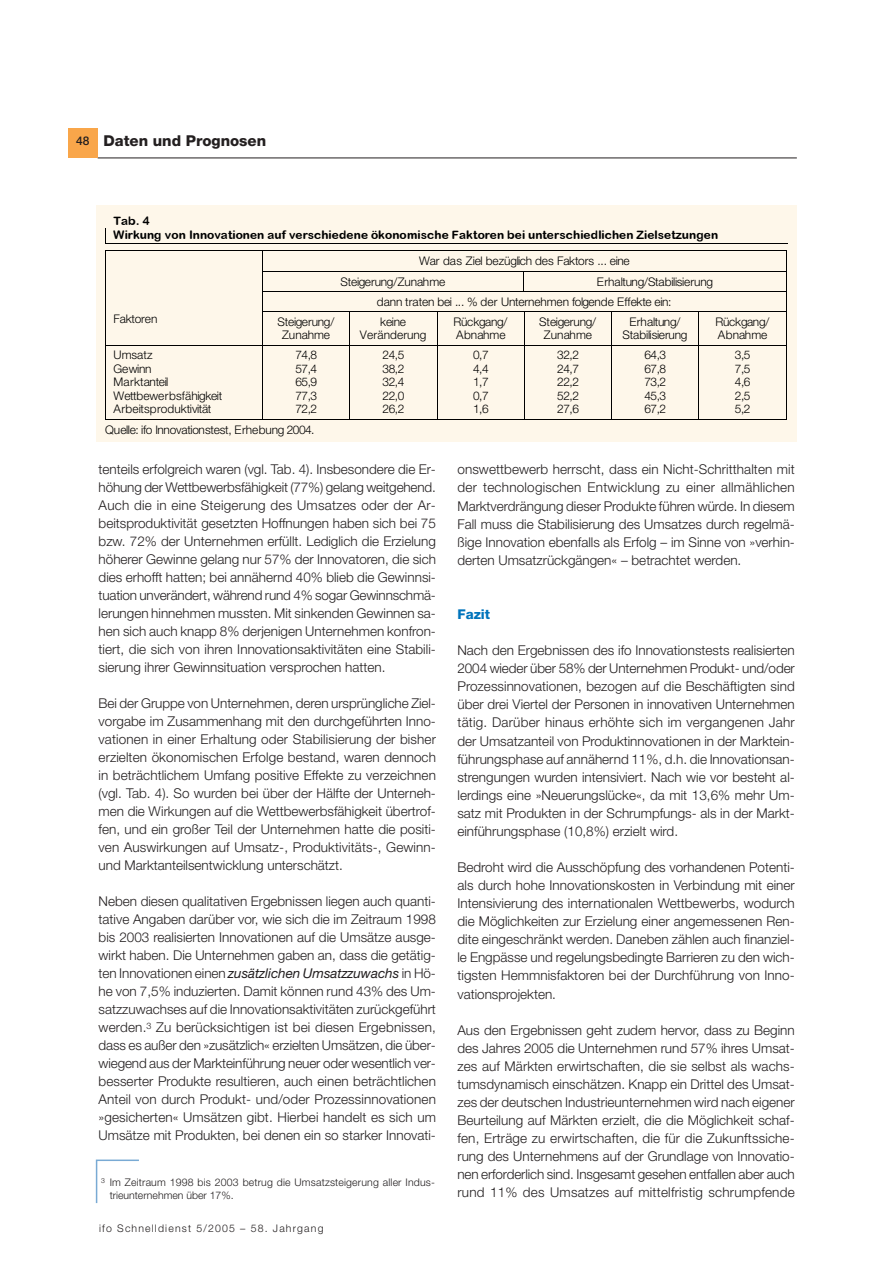
<style>
.page{position:relative;width:893px;height:1263px;background:#fff}
.page>*{position:absolute;margin:0;border:0;box-sizing:border-box;transform-origin:0 0}
.t1{font:800 15px "Helvetica Neue LT Std";color:#231f20}
.t2{font:300 13.5px/18px "Helvetica Neue LT Std";color:#231f20;text-align:justify}
.t3{font:800 13.5px "Helvetica Neue LT Std";color:#0074bc}
.t4{font:500 12px "Helvetica Neue LT Std";color:#231f20}
.t5{font:11.85px/13.6px "Helvetica Neue Light+EIVUJL";letter-spacing:-.015em;color:#000}
.t6{font:11.85px/14.1px "Arial Rounded MT Bold+T42+ZUHHGM";color:#000}
.t7{font:11.85px/13.6px "Helvetica Neue Light+EIVUJL";letter-spacing:.005em;color:#000;text-align:center}
.t8{font:300 10.5px/12.8px "Helvetica Neue LT Std";letter-spacing:.015em;color:#231f20}
.t9{font:300 10.5px "Helvetica Neue LT Std";letter-spacing:.11em;color:#231f20}
.s1{font-weight:400;font-style:italic}
</style>
<div class="page">
<hr style="left:98px;top:158px;width:698px;height:1px;background:#231f20">
<div style="left:68px;top:128px;width:30px;height:29px;background:#f9a64a"></div>
<div style="left:97px;top:206px;width:699px;height:236px;background:#fef7ea"></div>
<hr style="left:105px;top:243px;width:682px;height:1px;background:#000">
<svg style="left:105px;top:228px;width:1px;height:15px"></svg>
<hr style="left:105px;top:250px;width:681px;height:1px;background:#000">
<hr style="left:262px;top:271px;width:524px;height:1px;background:#000">
<svg style="left:523px;top:272px;width:1px;height:19px"></svg>
<hr style="left:262px;top:291px;width:524px;height:1px;background:#000">
<svg style="left:262px;top:251px;width:1px;height:60px"></svg>
<svg style="left:786px;top:250px;width:1px;height:61px"></svg>
<svg style="left:105px;top:251px;width:1px;height:61px"></svg>
<hr style="left:262px;top:311px;width:524px;height:1px;background:#000">
<hr style="left:105px;top:312px;width:1px;height:33px;background:#000">
<hr style="left:262px;top:312px;width:1px;height:33px;background:#000">
<hr style="left:349px;top:312px;width:1px;height:33px;background:#000">
<hr style="left:436px;top:312px;width:1px;height:33px;background:#000">
<hr style="left:524px;top:312px;width:1px;height:33px;background:#000">
<hr style="left:611px;top:312px;width:1px;height:33px;background:#000">
<hr style="left:698px;top:312px;width:1px;height:33px;background:#000">
<hr style="left:786px;top:312px;width:1px;height:33px;background:#000">
<hr style="left:105px;top:345px;width:681px;height:1px;background:#000">
<svg style="left:105px;top:346px;width:1px;height:73px"></svg>
<hr style="left:105px;top:419px;width:157px;height:1px;background:#000">
<svg style="left:262px;top:346px;width:1px;height:74px"></svg>
<hr style="left:263px;top:419px;width:86px;height:1px;background:#000">
<svg style="left:349px;top:346px;width:1px;height:74px"></svg>
<hr style="left:350px;top:419px;width:86px;height:1px;background:#000">
<hr style="left:437px;top:419px;width:87px;height:1px;background:#000">
<svg style="left:524px;top:346px;width:1px;height:73px"></svg>
<hr style="left:524px;top:419px;width:87px;height:1px;background:#000">
<svg style="left:611px;top:346px;width:1px;height:74px"></svg>
<hr style="left:612px;top:419px;width:86px;height:1px;background:#000">
<svg style="left:698px;top:346px;width:1px;height:74px"></svg>
<hr style="left:699px;top:419px;width:87px;height:1px;background:#000">
<svg style="left:786px;top:346px;width:1px;height:74px"></svg>
<svg style="left:95px;top:1159px;width:44px;height:45px"></svg>
<p class="t4" style="left:76px;top:136px;width:15px">48</p>
<p class="t1" style="left:103px;top:135px;width:164px">Daten und Prognosen</p>
<p class="t6" style="left:113px;top:215px;width:606px">Tab. 4<br>Wirkung von Innovationen auf verschiedene ökonomische Faktoren bei unterschiedlichen Zielsetzungen</p>
<p class="t5" style="left:340px;top:252px;width:291px;line-height:20.5px;text-indent:78px">War das Ziel bezüglich des Faktors ... eine<br>Steigerung/Zunahme</p>
<p class="t5" style="left:377px;top:273px;width:338px;line-height:20.1px;text-indent:220px">Erhaltung/Stabilisierung dann traten bei ... % der Unternehmen folgende Effekte ein:</p>
<p class="t5" style="left:113px;top:313px;width:45px">Faktoren</p>
<p class="t5" style="left:277px;top:316px;width:58px;text-align:center">Steigerung/<br>Zunahme</p>
<p class="t7" style="left:360px;top:316px;width:68px">keine<br>Veränderung</p>
<p class="t5" style="left:453px;top:316px;width:55px">Rückgang/<br>Abnahme</p>
<p class="t5" style="left:539px;top:316px;width:58px;text-align:center">Steigerung/<br>Zunahme</p>
<p class="t5" style="left:622px;top:316px;width:66px;text-align:center">Erhaltung/<br>Stabilisierung</p>
<p class="t5" style="left:715px;top:316px;width:55px">Rückgang/<br>Abnahme</p>
<p class="t5" style="left:113px;top:350px;width:40px">Umsatz</p>
<p class="t5" style="left:295px;top:350px;width:23px">74,8</p>
<p class="t5" style="left:382px;top:350px;width:23px">24,5</p>
<p class="t5" style="left:473px;top:350px;width:17px">0,7</p>
<p class="t5" style="left:557px;top:350px;width:23px">32,2</p>
<p class="t5" style="left:644px;top:350px;width:23px">64,3</p>
<p class="t5" style="left:735px;top:350px;width:17px">3,5</p>
<p class="t5" style="left:113px;top:363px;width:40px">Gewinn</p>
<p class="t5" style="left:295px;top:363px;width:23px">57,4</p>
<p class="t5" style="left:382px;top:363px;width:23px">38,2</p>
<p class="t5" style="left:473px;top:363px;width:17px">4,4</p>
<p class="t5" style="left:557px;top:363px;width:23px">24,7</p>
<p class="t5" style="left:644px;top:363px;width:23px">67,8</p>
<p class="t5" style="left:735px;top:363px;width:17px">7,5</p>
<p class="t5" style="left:113px;top:377px;width:56px">Marktanteil</p>
<p class="t5" style="left:295px;top:377px;width:23px">65,9</p>
<p class="t5" style="left:382px;top:377px;width:23px">32,4</p>
<p class="t5" style="left:473px;top:377px;width:17px">1,7</p>
<p class="t5" style="left:557px;top:377px;width:23px">22,2</p>
<p class="t5" style="left:644px;top:377px;width:23px">73,2</p>
<p class="t5" style="left:735px;top:377px;width:17px">4,6</p>
<p class="t5" style="left:113px;top:390px;width:110px">Wettbewerbsfähigkeit</p>
<p class="t5" style="left:295px;top:390px;width:23px">77,3</p>
<p class="t5" style="left:382px;top:390px;width:23px">22,0</p>
<p class="t5" style="left:473px;top:390px;width:17px">0,7</p>
<p class="t5" style="left:557px;top:390px;width:23px">52,2</p>
<p class="t5" style="left:644px;top:390px;width:23px">45,3</p>
<p class="t5" style="left:735px;top:390px;width:17px">2,5</p>
<p class="t5" style="left:113px;top:404px;width:99px">Arbeitsproduktivität</p>
<p class="t5" style="left:295px;top:404px;width:23px">72,2</p>
<p class="t5" style="left:382px;top:404px;width:23px">26,2</p>
<p class="t5" style="left:473px;top:404px;width:17px">1,6</p>
<p class="t5" style="left:557px;top:404px;width:23px">27,6</p>
<p class="t5" style="left:644px;top:404px;width:23px">67,2</p>
<p class="t5" style="left:735px;top:404px;width:17px">5,2</p>
<p class="t5" style="left:105px;top:424px;width:211px">Quelle: ifo Innovationstest, Erhebung 2004.</p>
<p class="t2" style="left:99px;top:462px;width:339px">tenteils erfolgreich waren (vgl. Tab. 4). Insbesondere die Er&shy;höhung der Wettbewerbsfähigkeit (77%) gelang weitgehend.<br>Auch die in eine Steigerung des Umsatzes oder der Ar&shy;beitsproduktivität gesetzten Hoffnungen haben sich bei 75 bzw. 72% der Unternehmen erfüllt. Lediglich die Erzielung höherer Gewinne gelang nur 57% der Innovatoren, die sich dies erhofft hatten; bei annähernd 40% blieb die Gewinnsi&shy;tuation unverändert, während rund 4% sogar Gewinnschmä&shy;lerungen hinnehmen mussten. Mit sinkenden Gewinnen sa&shy;hen sich auch knapp 8% derjenigen Unternehmen konfron&shy;tiert, die sich von ihren Innovationsaktivitäten eine Stabili&shy;sierung ihrer Gewinnsituation versprochen hatten.</p>
<p class="t2" style="left:99px;top:696px;width:339px">Bei der Gruppe von Unternehmen, deren ursprüngliche Ziel&shy;vorgabe im Zusammenhang mit den durchgeführten Inno&shy;vationen in einer Erhaltung oder Stabilisierung der bisher erzielten ökonomischen Erfolge bestand, waren dennoch in beträchtlichem Umfang positive Effekte zu verzeichnen (vgl. Tab. 4). So wurden bei über der Hälfte der Unterneh&shy;men die Wirkungen auf die Wettbewerbsfähigkeit übertrof&shy;fen, und ein großer Teil der Unternehmen hatte die positi&shy;ven Auswirkungen auf Umsatz-, Produktivitäts-, Gewinn&shy;und Marktanteilsentwicklung unterschätzt.</p>
<p class="t2" style="left:99px;top:894px;width:339px">Neben diesen qualitativen Ergebnissen liegen auch quanti&shy;tative Angaben darüber vor, wie sich die im Zeitraum 1998 bis 2003 realisierten Innovationen auf die Umsätze ausge&shy;wirkt haben. Die Unternehmen gaben an, dass die getätig&shy;ten Innovationen einen <span class="s1">zusätzlichen Umsatzzuwachs</span> in Hö&shy;he von 7,5% induzierten. Damit können rund 43% des Um&shy;satzzuwachses auf die Innovationsaktivitäten zurückgeführt werden.<sup>3</sup> Zu berücksichtigen ist bei diesen Ergebnissen, dass es außer den »zusätzlich« erzielten Umsätzen, die über&shy;wiegend aus der Markteinführung neuer oder wesentlich ver&shy;besserter Produkte resultieren, auch einen beträchtlichen Anteil von durch Produkt- und/oder Prozessinnovationen »gesicherten« Umsätzen gibt. Hierbei handelt es sich um Umsätze mit Produkten, bei denen ein so starker Innovati-</p>
<p class="t8" style="left:110px;top:1177px;width:327px;text-indent:-9px"><sup>3</sup> Im Zeitraum 1998 bis 2003 betrug die Umsatzsteigerung aller Indus&shy;trieunternehmen über 17%.</p>
<p class="t9" style="left:99px;top:1225px;width:226px">ifo Schnelldienst 5/2005 – 58. Jahrgang</p>
<p class="t2" style="left:457px;top:462px;width:339px">onswettbewerb herrscht, dass ein Nicht-Schritthalten mit der technologischen Entwicklung zu einer allmählichen Marktverdrängung dieser Produkte führen würde. In diesem Fall muss die Stabilisierung des Umsatzes durch regelmä&shy;ßige Innovation ebenfalls als Erfolg – im Sinne von »verhin&shy;derten Umsatzrückgängen« – betrachtet werden.</p>
<p class="t3" style="left:457px;top:609px;width:34px">Fazit</p>
<p class="t2" style="left:457px;top:643px;width:339px">Nach den Ergebnissen des ifo Innovationstests realisierten 2004 wieder über 58% der Unternehmen Produkt- und/oder Prozessinnovationen, bezogen auf die Beschäftigten sind über drei Viertel der Personen in innovativen Unternehmen tätig. Darüber hinaus erhöhte sich im vergangenen Jahr der Umsatzanteil von Produktinnovationen in der Marktein&shy;führungsphase auf annähernd 11%, d.h. die Innovationsan&shy;strengungen wurden intensiviert. Nach wie vor besteht al&shy;lerdings eine »Neuerungslücke«, da mit 13,6% mehr Um&shy;satz mit Produkten in der Schrumpfungs- als in der Markt&shy;einführungsphase (10,8%) erzielt wird.</p>
<p class="t2" style="left:457px;top:859px;width:339px">Bedroht wird die Ausschöpfung des vorhandenen Potenti&shy;als durch hohe Innovationskosten in Verbindung mit einer Intensivierung des internationalen Wettbewerbs, wodurch die Möglichkeiten zur Erzielung einer angemessenen Ren&shy;dite eingeschränkt werden. Daneben zählen auch finanziel&shy;le Engpässe und regelungsbedingte Barrieren zu den wich&shy;tigsten Hemmnisfaktoren bei der Durchführung von Inno&shy;vationsprojekten.</p>
<p class="t2" style="left:457px;top:1022px;width:339px">Aus den Ergebnissen geht zudem hervor, dass zu Beginn des Jahres 2005 die Unternehmen rund 57% ihres Umsat&shy;zes auf Märkten erwirtschaften, die sie selbst als wachs&shy;tumsdynamisch einschätzen. Knapp ein Drittel des Umsat&shy;zes der deutschen Industrieunternehmen wird nach eigener Beurteilung auf Märkten erzielt, die die Möglichkeit schaf&shy;fen, Erträge zu erwirtschaften, die für die Zukunftssiche&shy;rung des Unternehmens auf der Grundlage von Innovatio&shy;nen erforderlich sind. Insgesamt gesehen entfallen aber auch rund 11% des Umsatzes auf mittelfristig schrumpfende</p>
</div>
